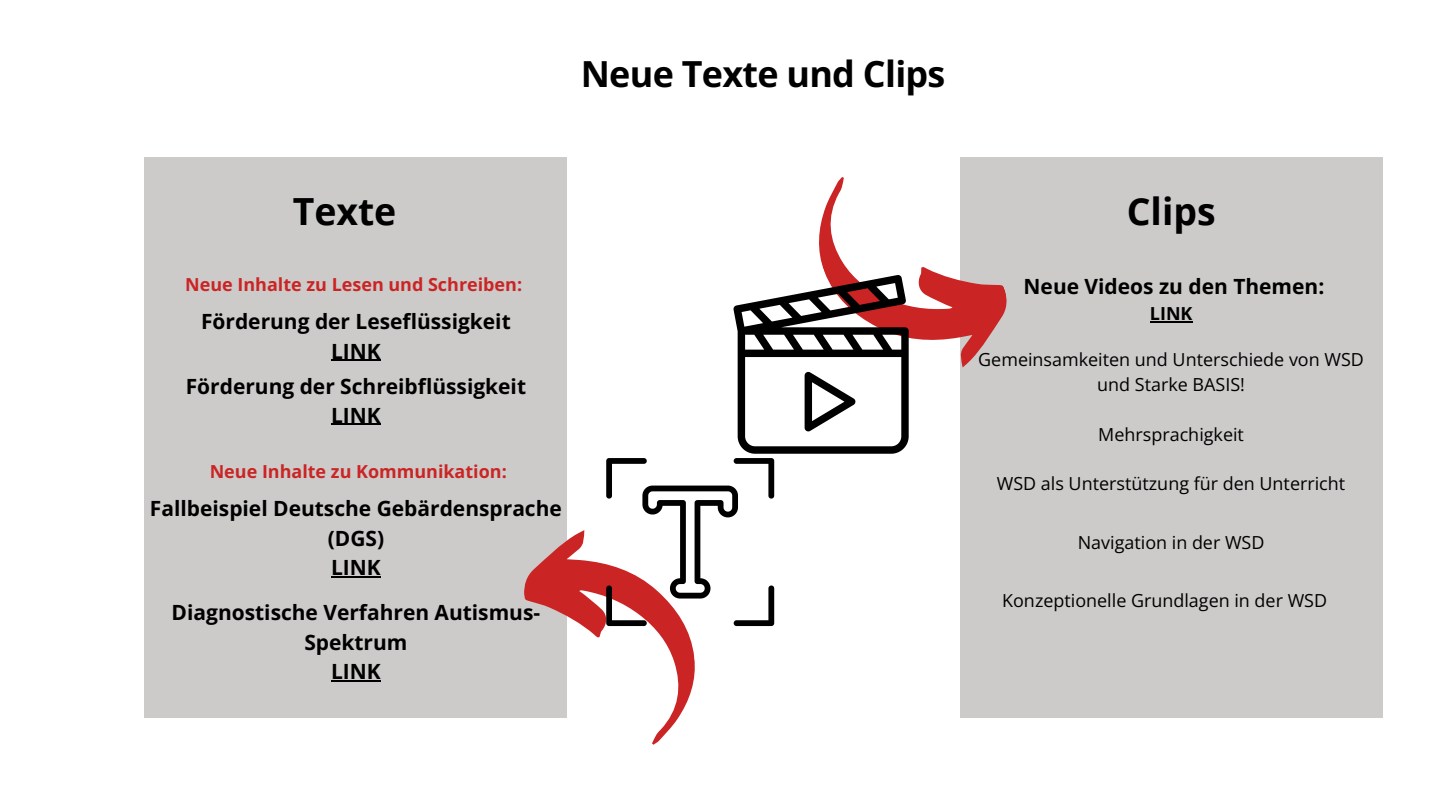
<style>
.page{position:relative;width:1440px;height:810px;background:#fff}
.page>*{position:absolute;margin:0;border:0;box-sizing:border-box;transform-origin:0 0}
.t1{font:700 37.4px "Open Sans";color:#000}
.t2{font:700 35.9px "Open Sans";letter-spacing:-.02em;color:#000}
.t3{font:700 21px/29.2px "Open Sans";color:#000;text-align:center}
.t4{font:18px/24.7px "Open Sans";color:#000;text-align:center}
.t5{font:700 18px "Open Sans";color:#cb2424}
.t6{font:700 18px "Open Sans";color:#000}
</style>
<div class="page">
<div style="left:145px;top:157px;width:422px;height:561px;background:#cccbca"></div>
<div style="left:960px;top:157px;width:422px;height:561px;background:#cccbca"></div>
<svg style="left:819px;top:177px;width:188px;height:191px"></svg>
<svg style="left:524px;top:275px;width:385px;height:470px"></svg>
<hr style="left:1150px;top:322px;width:43px;height:1px;background:#000">
<hr style="left:331px;top:424px;width:50px;height:1px;background:#000">
<hr style="left:331px;top:360px;width:50px;height:1px;background:#000">
<hr style="left:331px;top:576px;width:50px;height:2px;background:#000">
<hr style="left:331px;top:680px;width:50px;height:2px;background:#000">
<h2 class="t2" style="left:581px;top:49px;width:366px">Neue Texte und Clips</h2>
<p class="t1" style="left:293px;top:185px;width:105px">Texte</p>
<h2 class="t1" style="left:1127px;top:185px;width:90px">Clips</h2>
<h2 class="t5" style="left:185px;top:272px;width:338px">Neue Inhalte zu Lesen und Schreiben:</h2>
<p class="t3" style="left:201px;top:307px;width:311px">Förderung der Leseflüssigkeit<br>LINK</p>
<p class="t3" style="left:186px;top:371px;width:342px">Förderung der Schreibflüssigkeit<br>LINK</p>
<p class="t5" style="left:210px;top:458px;width:299px">Neue Inhalte zu Kommunikation:</p>
<p class="t3" style="left:150px;top:494px;width:413px">Fallbeispiel Deutsche Gebärdensprache (DGS)<br>LINK</p>
<p class="t3" style="left:172px;top:598px;width:370px">Diagnostische Verfahren Autismus-<br>Spektrum<br>LINK</p>
<h2 class="t3" style="left:1024px;top:271px;width:302px">Neue Videos zu den Themen:</h2>
<p class="t6" style="left:1150px;top:301px;width:44px">LINK</p>
<p class="t4" style="left:978px;top:347px;width:387px">Gemeinsamkeiten und Unterschiede von WSD und Starke BASIS!</p>
<p class="t4" style="left:1098px;top:421px;width:147px">Mehrsprachigkeit</p>
<h2 class="t4" style="left:997px;top:471px;width:350px">WSD als Unterstützung für den Unterricht</h2>
<h1 class="t4" style="left:1078px;top:529px;width:188px">Navigation in der WSD</h1>
<p class="t4" style="left:1002px;top:588px;width:326px">Konzeptionelle Grundlagen in der WSD</p>
</div>
